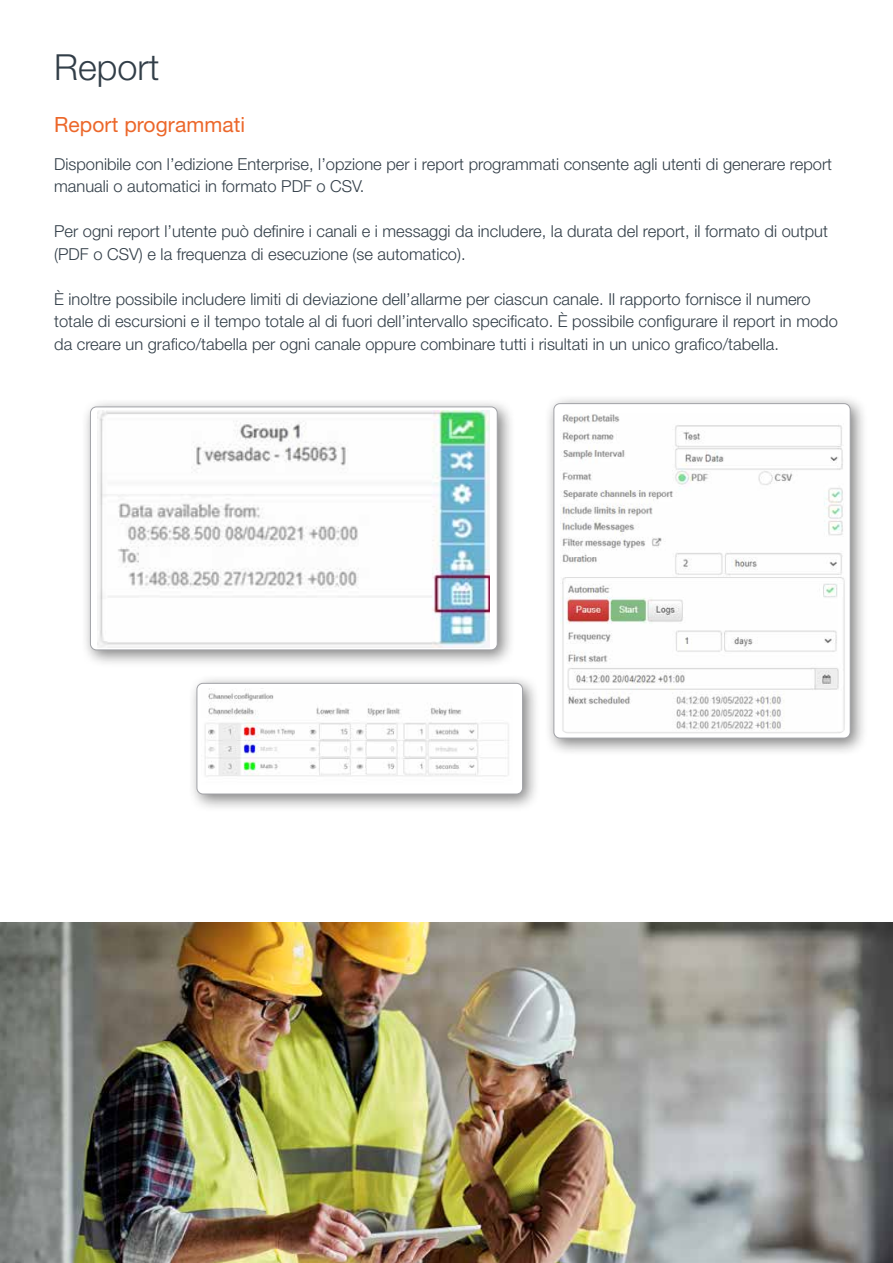
<style>
.page{position:relative;width:893px;height:1263px;background:#fff}
.page>*{position:absolute;margin:0;border:0;box-sizing:border-box;transform-origin:0 0}
.t1{font:300 36px "Helvetica Neue LT Std";color:#323e48}
.t2{font:21px "Helvetica Neue LT Std";letter-spacing:.005em;color:#ec672a}
.t3{font:300 16.5px/22.5px "Helvetica Neue LT Std";color:#323e48}
</style>
<div class="page">
<div style="left:81px;top:397px;width:434px;height:271px;background:#000;opacity:.5"></div>
<div style="left:90px;top:407px;width:407px;height:243px;background:#fff;border-radius:6px"></div>
<div style="left:90px;top:406px;width:408px;height:244px;border:1px solid #a1a2a7;border-radius:6px"></div>
<img style="left:97px;top:411px;width:392px;height:236px">
<div style="left:544px;top:394px;width:325px;height:362px;background:#000;opacity:.5"></div>
<div style="left:554px;top:404px;width:296px;height:334px;background:#fff;border-radius:6px"></div>
<div style="left:553px;top:403px;width:298px;height:335px;border:1px solid #a1a2a7;border-radius:6px"></div>
<img style="left:560px;top:414px;width:285px;height:319px">
<div style="left:187px;top:674px;width:354px;height:138px;background:#000;opacity:.5"></div>
<div style="left:197px;top:683px;width:326px;height:111px;background:#fff;border-radius:6px"></div>
<div style="left:197px;top:683px;width:326px;height:111px;border:1px solid #a1a2a7;border-radius:6px"></div>
<img style="left:205px;top:688px;width:304px;height:89px">
<img style="left:0;top:922px;width:893px;height:341px">
<h1 class="t1" style="left:54px;top:45px;width:107px">Report</h1>
<p class="t2" style="left:54px;top:112px;width:193px">Report programmati</p>
<p class="t3" style="left:54px;top:152px;width:779px">Disponibile con l’edizione Enterprise, l’opzione per i report programmati consente agli utenti di generare report manuali o automatici in formato PDF o CSV.</p>
<p class="t3" style="left:54px;top:220px;width:775px">Per ogni report l’utente può definire i canali e i messaggi da includere, la durata del report, il formato di output (PDF o CSV) e la frequenza di esecuzione (se automatico).</p>
<p class="t3" style="left:54px;top:287px;width:785px">È inoltre possibile includere limiti di deviazione dell’allarme per ciascun canale. Il rapporto fornisce il numero totale di escursioni e il tempo totale al di fuori dell’intervallo specificato. È possibile configurare il report in modo da creare un grafico/tabella per ogni canale oppure combinare tutti i risultati in un unico grafico/tabella.</p>
</div>
